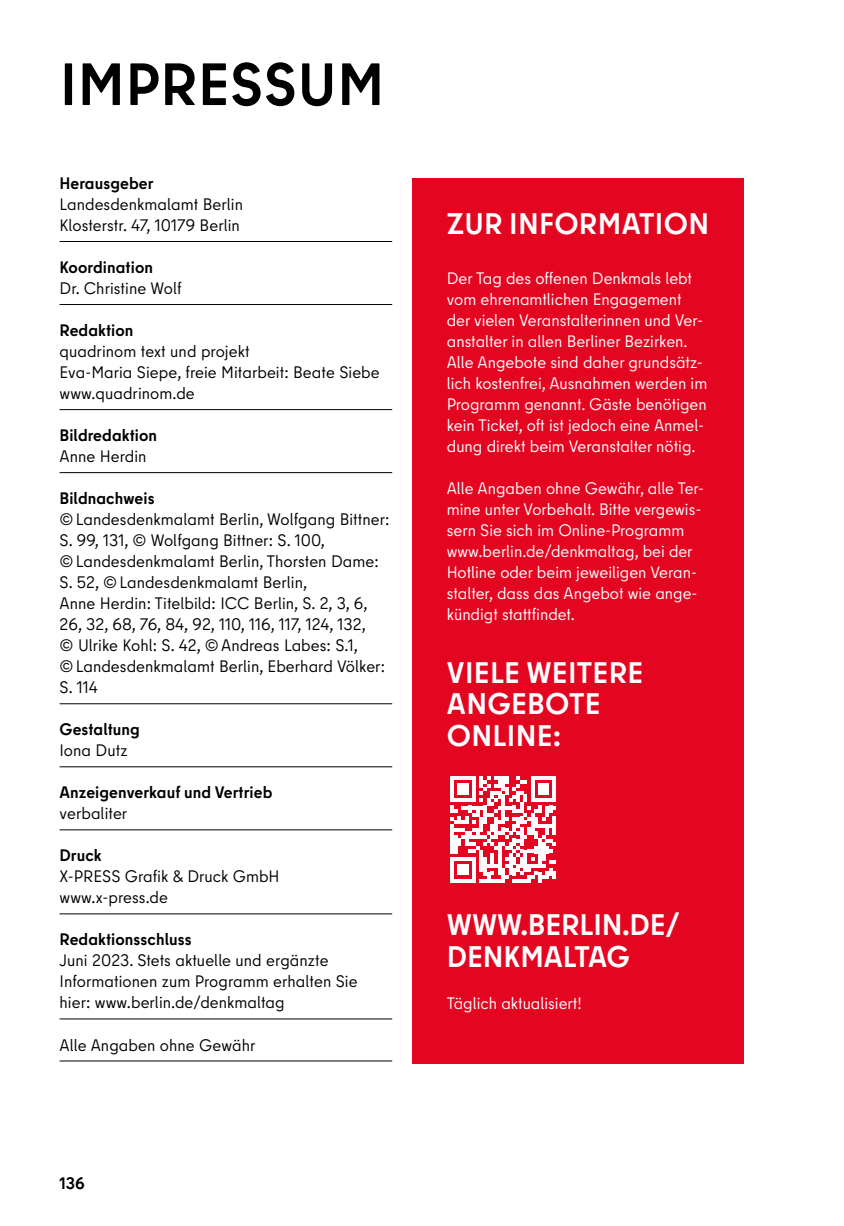
<style>
.page{position:relative;width:844px;height:1226px;background:#fff}
.page>*{position:absolute;margin:0;border:0;box-sizing:border-box;transform-origin:0 0}
.t1{font:700 59.5px "Berlin Type";letter-spacing:.01em;color:#000}
.t2{font:700 29.75px/31.5px "Berlin Type";letter-spacing:.01em;color:#fff}
.t3{font:16.62px/21px "Berlin Type";letter-spacing:.005em;color:#000}
.t4{font:16.62px/21px "Berlin Type";color:#fff}
.t5{font:700 16.62px "Berlin Type";letter-spacing:.005em;color:#000}
</style>
<div class="page">
<hr style="left:60px;top:241px;width:332px;height:1px;background:#000">
<hr style="left:60px;top:304px;width:332px;height:1px;background:#000">
<hr style="left:60px;top:409px;width:332px;height:1px;background:#000">
<hr style="left:60px;top:472px;width:332px;height:1px;background:#000">
<hr style="left:60px;top:703px;width:332px;height:1px;background:#000">
<hr style="left:60px;top:766px;width:332px;height:1px;background:#000">
<hr style="left:60px;top:829px;width:332px;height:1px;background:#000">
<hr style="left:60px;top:913px;width:332px;height:1px;background:#000">
<hr style="left:60px;top:1018px;width:332px;height:1px;background:#000">
<hr style="left:60px;top:1060px;width:332px;height:1px;background:#000">
<div style="left:412px;top:179px;width:331px;height:885px;background:#e40521"></div>
<svg style="left:450px;top:776px;width:106px;height:106px"></svg>
<h1 class="t1" style="left:60px;top:46px;width:326px">IMPRESSUM</h1>
<p class="t5" style="left:60px;top:173px;width:95px">Herausgeber</p>
<p class="t3" style="left:60px;top:194px;width:185px">Landesdenkmalamt Berlin<br>Klosterstr. 47, 10179 Berlin</p>
<p class="t5" style="left:60px;top:257px;width:95px">Koordination</p>
<p class="t3" style="left:60px;top:278px;width:123px">Dr. Christine Wolf</p>
<p class="t5" style="left:60px;top:320px;width:75px">Redaktion</p>
<p class="t3" style="left:60px;top:341px;width:321px">quadrinom text und projekt<br>Eva-Maria Siepe, freie Mitarbeit: Beate Siebe www.quadrinom.de</p>
<p class="t5" style="left:60px;top:425px;width:99px">Bildredaktion</p>
<p class="t3" style="left:60px;top:446px;width:88px">Anne Herdin</p>
<p class="t5" style="left:60px;top:488px;width:96px">Bildnachweis</p>
<p class="t3" style="left:60px;top:509px;width:331px">©Landesdenkmalamt Berlin, Wolfgang Bittner:<br>S. 99, 131, © Wolfgang Bittner: S. 100, ©Landesdenkmalamt Berlin, Thorsten Dame:<br>S. 52, ©Landesdenkmalamt Berlin,<br>Anne Herdin: Titelbild: ICC Berlin, S. 2, 3, 6, 26, 32, 68, 76, 84, 92, 110, 116, 117, 124, 132,<br>© Ulrike Kohl: S. 42, ©Andreas Labes: S.1, ©Landesdenkmalamt Berlin, Eberhard Völker:<br>S. 114</p>
<p class="t5" style="left:60px;top:718px;width:82px">Gestaltung</p>
<p class="t3" style="left:60px;top:740px;width:69px">Iona Dutz</p>
<p class="t5" style="left:60px;top:781px;width:214px">Anzeigenverkauf und Vertrieb</p>
<p class="t3" style="left:60px;top:803px;width:69px">verbaliter</p>
<p class="t5" style="left:60px;top:844px;width:44px">Druck</p>
<p class="t3" style="left:60px;top:866px;width:221px">X-PRESS Grafik &amp; Druck GmbH www.x-press.de</p>
<p class="t5" style="left:60px;top:928px;width:133px">Redaktionsschluss</p>
<p class="t3" style="left:60px;top:950px;width:299px">Juni 2023. Stets aktuelle und ergänzte<br>Informationen zum Programm erhalten Sie hier: www.berlin.de/denkmaltag</p>
<p class="t3" style="left:60px;top:1034px;width:197px">Alle Angaben ohne Gewähr</p>
<p class="t5" style="left:60px;top:1172px;width:27px">136</p>
<h2 class="t2" style="left:447px;top:208px;width:263px">ZUR INFORMATION</h2>
<p class="t4" style="left:446px;top:267px;width:262px">Der Tag des offenen Denkmals lebt vom ehrenamtlichen Engagement der vielen Veranstalterinnen und Ver&shy;anstalter in allen Berliner Bezirken.<br>Alle Angebote sind daher grundsätz&shy;lich kostenfrei, Ausnahmen werden im Programm genannt. Gäste benötigen kein Ticket, oft ist jedoch eine Anmel&shy;dung direkt beim Veranstalter nötig.</p>
<p class="t4" style="left:446px;top:477px;width:259px">Alle Angaben ohne Gewähr, alle Ter&shy;mine unter Vorbehalt. Bitte vergewis&shy;sern Sie sich im Online-Programm www.berlin.de/denkmaltag, bei der Hotline oder beim jeweiligen Veran&shy;stalter, dass das Angebot wie ange&shy;kündigt stattfindet.</p>
<h2 class="t2" style="left:447px;top:657px;width:198px">VIELE WEITERE<br>ANGEBOTE<br>ONLINE:</h2>
<h2 class="t2" style="left:447px;top:909px;width:234px">WWW.BERLIN.DE/<br>DENKMALTAG</h2>
<p class="t4" style="left:446px;top:992px;width:136px">Täglich aktualisiert!</p>
</div>
